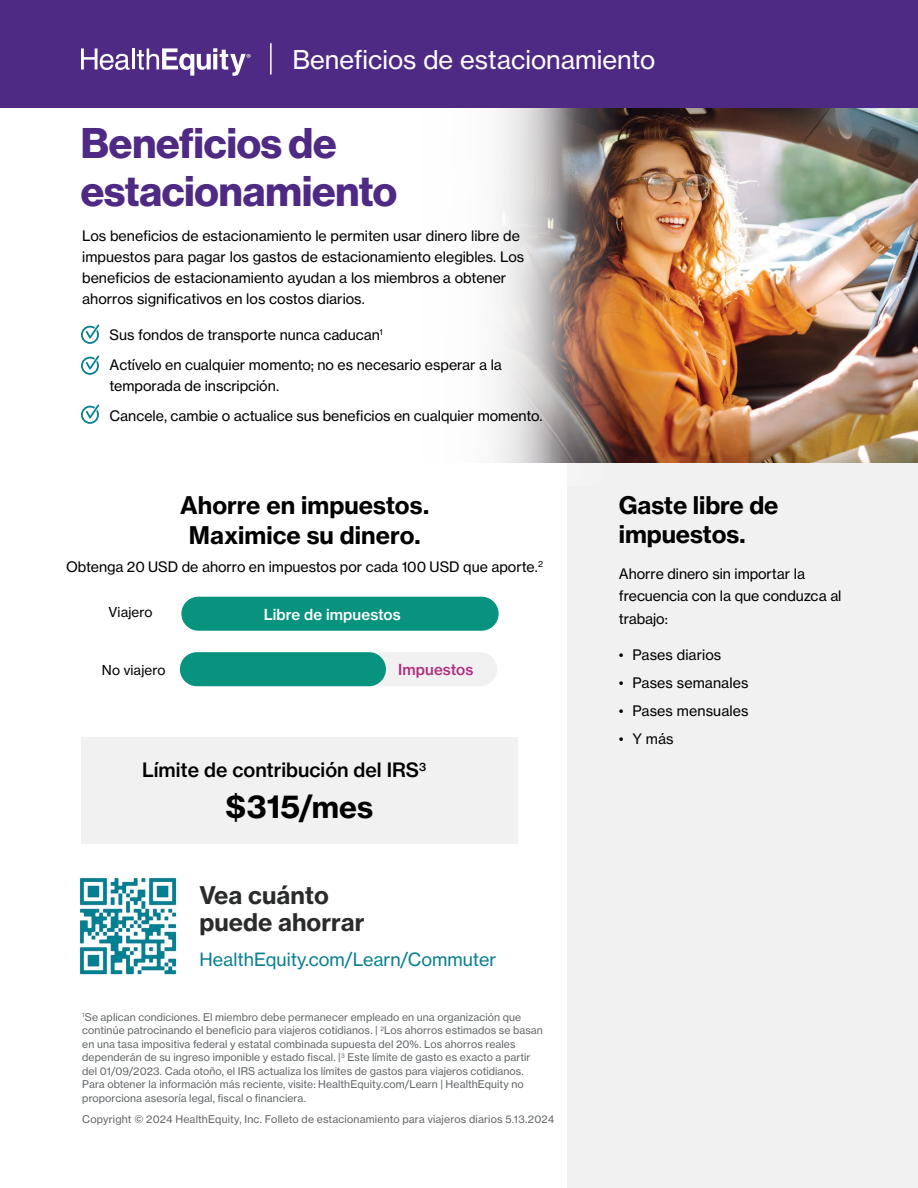
<style>
.page{position:relative;width:918px;height:1188px;background:#fff}
.page>*{position:absolute;margin:0;border:0;box-sizing:border-box;transform-origin:0 0}
.Main_header_-_New{font:42px/48px "N Haas Grotesk DS Pro 75 Bd";letter-spacing:-.005em;color:#4f2a84}
.Main_title_-_New{font:30px "N Haas Grotesk TX Pro 75 Bd";color:#000}
.t1{font:25.5px "N Haas Grotesk TX Pro 55 Rg";color:#fff}
.Sub_header_or_section_header{font:24px/30px "N Haas Grotesk TX Pro 75 Bd";color:#000;text-align:center}
.Main_subheader_-_New{font:24px/28.5px "N Haas Grotesk TX Pro 75 Bd";letter-spacing:-.005em;color:#000}
.Body_copy_header{font:24px/27px "N Haas Grotesk TX Pro 75 Bd";color:#2a2c2b}
.Sub_header_or_section_header-2{font:19.5px "N Haas Grotesk TX Pro 65 Md";color:#000}
.Main_title{font:18px "N Haas Grotesk TX Pro 55 Rg";color:#098093}
.Main_title-2{font:15px "N Haas Grotesk TX Pro 65 Md";letter-spacing:.01em;color:#fff}
.Main_title-3{font:15px "N Haas Grotesk TX Pro 65 Md";letter-spacing:.005em;color:#b02f7e}
.Body_copy{font:14.25px/21px "N Haas Grotesk TX Pro 55 Rg";color:#000}
.Main_subheader_-_New-2{font:14.25px/22.5px "N Haas Grotesk TX Pro 55 Rg";letter-spacing:-.005em;color:#000}
.Body_-_copy{font:14.25px "N Haas Grotesk TX Pro 55 Rg";color:#000}
.Main_title-4{font:13.5px "N Haas Grotesk TX Pro 55 Rg";letter-spacing:.01em;color:#000}
.Disclosure{font:10.5px/13.5px "N Haas Grotesk TX Pro 55 Rg";letter-spacing:.01em;color:#636769}
</style>
<div class="page">
<div style="left:567px;top:358px;width:351px;height:830px;background:#f1f1f2"></div>
<img style="left:628px;top:107px;width:290px;height:356px">
<svg style="left:325px;top:107px;width:303px;height:379px"></svg>
<div style="left:0;top:0;width:918px;height:107px;background:#4f2a84"></div>
<svg style="left:81px;top:49px;width:49px;height:21px"></svg>
<hr style="left:132px;top:49px;width:2px;height:20px;background:#fff">
<svg style="left:137px;top:48px;width:114px;height:28px"></svg>
<hr style="left:270px;top:43px;width:2px;height:32px;background:#fff">
<img style="left:79px;top:877px;width:98px;height:98px">
<div style="left:81px;top:737px;width:437px;height:107px;background:#f1f1f2"></div>
<div style="left:181px;top:597px;width:318px;height:34px;background:#07937d;border-radius:17px"></div>
<div style="left:188px;top:652px;width:309px;height:34px;background:#f1f1f2;border-radius:17px"></div>
<div style="left:180px;top:652px;width:206px;height:34px;background:#07937d;border-radius:17px"></div>
<svg style="left:81px;top:324px;width:18px;height:20px"></svg>
<svg style="left:81px;top:355px;width:18px;height:20px"></svg>
<svg style="left:81px;top:404px;width:18px;height:20px"></svg>
<p class="t1" style="left:292px;top:44px;width:365px">Beneficios de estacionamiento</p>
<p class="Main_header_-_New" style="left:81px;top:120px;width:318px">Beneficios de estacionamiento</p>
<p class="Body_copy" style="left:82px;top:225px;width:443px">Los beneficios de estacionamiento le permiten usar dinero libre de impuestos para pagar los gastos de estacionamiento elegibles. Los beneficios de estacionamiento ayudan a los miembros a obtener ahorros significativos en los costos diarios.</p>
<p class="Body_copy" style="left:110px;top:324px;width:275px">Sus fondos de transporte nunca caducan<sup>1</sup></p>
<p class="Body_copy" style="left:110px;top:354px;width:394px">Actívelo en cualquier momento; no es necesario esperar a la temporada de inscripción.</p>
<p class="Body_copy" style="left:110px;top:405px;width:435px">Cancele, cambie o actualice sus beneficios en cualquier momento.</p>
<p class="Sub_header_or_section_header" style="left:180px;top:491px;width:250px">Ahorre en impuestos.<br>Maximice su dinero.</p>
<p class="Body_-_copy" style="left:66px;top:558px;width:479px">Obtenga 20 USD de ahorro en impuestos por cada 100 USD que aporte.<sup>2</sup></p>
<p class="Main_title-4" style="left:108px;top:604px;width:46px">Viajero</p>
<p class="Main_title-2" style="left:264px;top:605px;width:139px">Libre de impuestos</p>
<p class="Main_title-4" style="left:102px;top:662px;width:65px">No viajero</p>
<p class="Main_title-3" style="left:398px;top:660px;width:77px">Impuestos</p>
<p class="Sub_header_or_section_header-2" style="left:142px;top:758px;width:286px">Límite de contribución del IRS<sup>3</sup></p>
<p class="Main_title_-_New" style="left:226px;top:788px;width:149px">$315/mes</p>
<p class="Body_copy_header" style="left:200px;top:882px;width:167px">Vea cuánto puede ahorrar</p>
<p class="Main_title" style="left:200px;top:949px;width:298px">HealthEquity.com/Learn/Commuter</p>
<p class="Disclosure" style="left:82px;top:1010px;width:462px"><sup>1</sup>Se aplican condiciones. El miembro debe permanecer empleado en una organización que continúe patrocinando el beneficio para viajeros cotidianos. | <sup>2</sup>Los ahorros estimados se basan en una tasa impositiva federal y estatal combinada supuesta del 20%. Los ahorros reales dependerán de su ingreso imponible y estado fiscal. |<sup>3</sup> Este límite de gasto es exacto a partir del 01/09/2023. Cada otoño, el IRS actualiza los límites de gastos para viajeros cotidianos.<br>Para obtener la información más reciente, visite: HealthEquity.com/Learn | HealthEquity no proporciona asesoría legal, fiscal o financiera.</p>
<p class="Disclosure" style="left:82px;top:1112px;width:473px">Copyright © 2024 HealthEquity, Inc. Folleto de estacionamiento para viajeros diarios 5.13.2024</p>
<p class="Main_subheader_-_New" style="left:619px;top:491px;width:161px">Gaste libre de impuestos.</p>
<p class="Main_subheader_-_New-2" style="left:619px;top:562px;width:224px">Ahorre dinero sin importar la frecuencia con la que conduzca al trabajo:</p>
<p class="Body_copy" style="left:619px;top:644px;width:104px">• Pases diarios</p>
<p class="Body_copy" style="left:619px;top:672px;width:131px">• Pases semanales</p>
<p class="Body_copy" style="left:619px;top:700px;width:131px">• Pases mensuales</p>
<p class="Body_copy" style="left:619px;top:728px;width:56px">• Y más</p>
</div>
